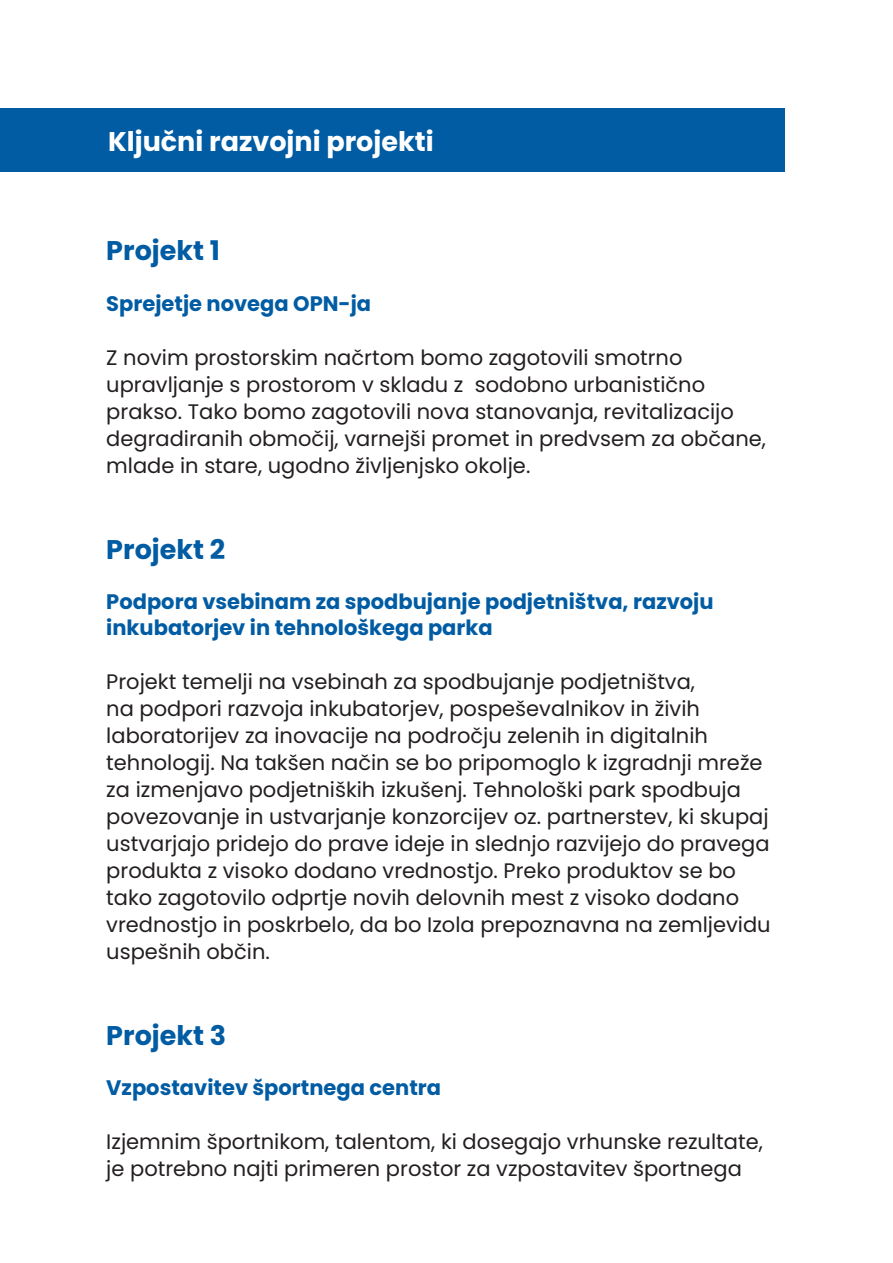
<style>
.page{position:relative;width:893px;height:1263px;background:#fff}
.page>*{position:absolute;margin:0;border:0;box-sizing:border-box;transform-origin:0 0}
.t1{font:700 27px "Poppins";color:#015ca3}
.t2{font:700 27px "Poppins";color:#fff}
.Navaden{font:21px/27px "Poppins";color:#231f20}
.t3{font:700 21px/25.2px "Poppins";color:#015ca3}
</style>
<div class="page">
<div style="left:0;top:108px;width:785px;height:63px;background:#015ca3"></div>
<p class="t2" style="left:108px;top:125px;width:327px">Ključni razvojni projekti</p>
<p class="t1" style="left:106px;top:235px;width:115px">Projekt 1</p>
<p class="t3" style="left:106px;top:291px;width:266px">Sprejetje novega OPN-ja</p>
<p class="Navaden" style="left:106px;top:344px;width:661px">Z novim prostorskim načrtom bomo zagotovili smotrno upravljanje s prostorom v skladu z sodobno urbanistično prakso. Tako bomo zagotovili nova stanovanja, revitalizacijo degradiranih območij, varnejši promet in predvsem za občane, mlade in stare, ugodno življenjsko okolje.</p>
<p class="t1" style="left:106px;top:534px;width:120px">Projekt 2</p>
<p class="t3" style="left:106px;top:589px;width:609px">Podpora vsebinam za spodbujanje podjetništva, razvoju inkubatorjev in tehnološkega parka</p>
<p class="Navaden" style="left:106px;top:668px;width:666px">Projekt temelji na vsebinah za spodbujanje podjetništva,<br>na podpori razvoja inkubatorjev, pospeševalnikov in živih laboratorijev za inovacije na področju zelenih in digitalnih tehnologij. Na takšen način se bo pripomoglo k izgradnji mreže za izmenjavo podjetniških izkušenj. Tehnološki park spodbuja povezovanje in ustvarjanje konzorcijev oz. partnerstev, ki skupaj ustvarjajo pridejo do prave ideje in slednjo razvijejo do pravega produkta z visoko dodano vrednostjo. Preko produktov se bo tako zagotovilo odprtje novih delovnih mest z visoko dodano vrednostjo in poskrbelo, da bo Izola prepoznavna na zemljevidu uspešnih občin.</p>
<p class="t1" style="left:106px;top:1020px;width:121px">Projekt 3</p>
<p class="t3" style="left:106px;top:1075px;width:336px">Vzpostavitev športnega centra</p>
<p class="Navaden" style="left:106px;top:1129px;width:658px">Izjemnim športnikom, talentom, ki dosegajo vrhunske rezultate, je potrebno najti primeren prostor za vzpostavitev športnega</p>
</div>
